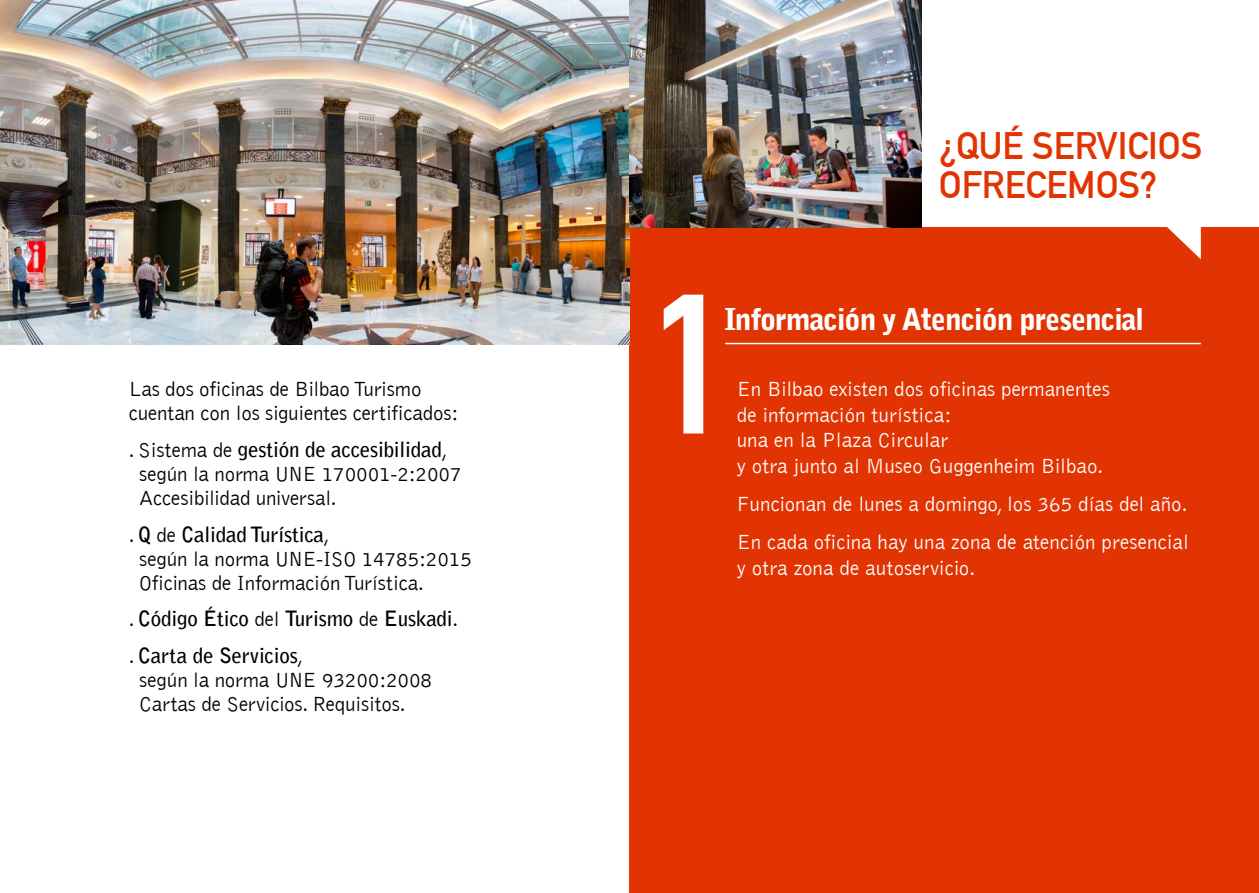
<style>
.page{position:relative;width:1259px;height:893px;background:#fff}
.page>*{position:absolute;margin:0;border:0;box-sizing:border-box;transform-origin:0 0}
.t1{font:700 37.5px/39px "DIN Alternate";color:#e23302}
.t2{font:900 30px "Bell Gothic";letter-spacing:-.04em;color:#fff}
.t3{font:300 21px/24px "Bell Gothic";letter-spacing:-.01em;color:#000}
.t4{font:300 21px/25.5px "Bell Gothic";color:#fff}
.t5{font:700 21px/36.8px "Bell Gothic";letter-spacing:-.01em;color:#000}
.s1{font-weight:700}
.s2{font-weight:300}
</style>
<div class="page">
<div style="left:629px;top:227px;width:630px;height:666px;background:#e23302"></div>
<svg style="left:663px;top:295px;width:40px;height:138px"></svg>
<hr style="left:725px;top:343px;width:475px;height:1px;background:#fff">
<svg style="left:1167px;top:227px;width:33px;height:32px"></svg>
<img style="left:0;top:0;width:629px;height:344px">
<img style="left:629px;top:0;width:292px;height:227px">
<p class="t3" style="left:129px;top:378px;width:331px">Las dos oficinas de Bilbao Turismo cuentan con los siguientes certificados:</p>
<p class="t3" style="left:139px;top:438px;width:324px;text-indent:-10px">. Sistema de <span class="s1">gestión de accesibilidad</span>, según la norma UNE 170001-2:2007<br>Accesibilidad universal.</p>
<p class="t3" style="left:139px;top:523px;width:334px;text-indent:-10px">. <span class="s1">Q</span> de <span class="s1">Calidad Turística</span>,<br>según la norma UNE-ISO 14785:2015<br>Oficinas de Información Turística.</p>
<p class="t5" style="left:129px;top:600px;width:331px"><span class="s2">.</span> Código Ético <span class="s2">del</span> Turismo <span class="s2">de</span> Euskadi<span class="s2">. .</span> Carta de Servicios<span class="s2">,</span></p>
<p class="t3" style="left:139px;top:669px;width:294px">según la norma UNE 93200:2008<br>Cartas de Servicios. Requisitos.</p>
<h1 class="t1" style="left:938px;top:124px;width:265px">¿QUÉ SERVICIOS<br>OFRECEMOS?</h1>
<h2 class="t2" style="left:724px;top:302px;width:421px">Información y Atención presencial</h2>
<p class="t4" style="left:737px;top:377px;width:375px">En Bilbao existen dos oficinas permanentes de información turística:<br>una en la Plaza Circular<br>y otra junto al Museo Guggenheim Bilbao.</p>
<p class="t4" style="left:737px;top:485px;width:453px;line-height:38.2px">Funcionan de lunes a domingo, los 365 días del año.<br>En cada oficina hay una zona de atención presencial</p>
<p class="t4" style="left:737px;top:555px;width:240px">y otra zona de autoservicio.</p>
</div>
